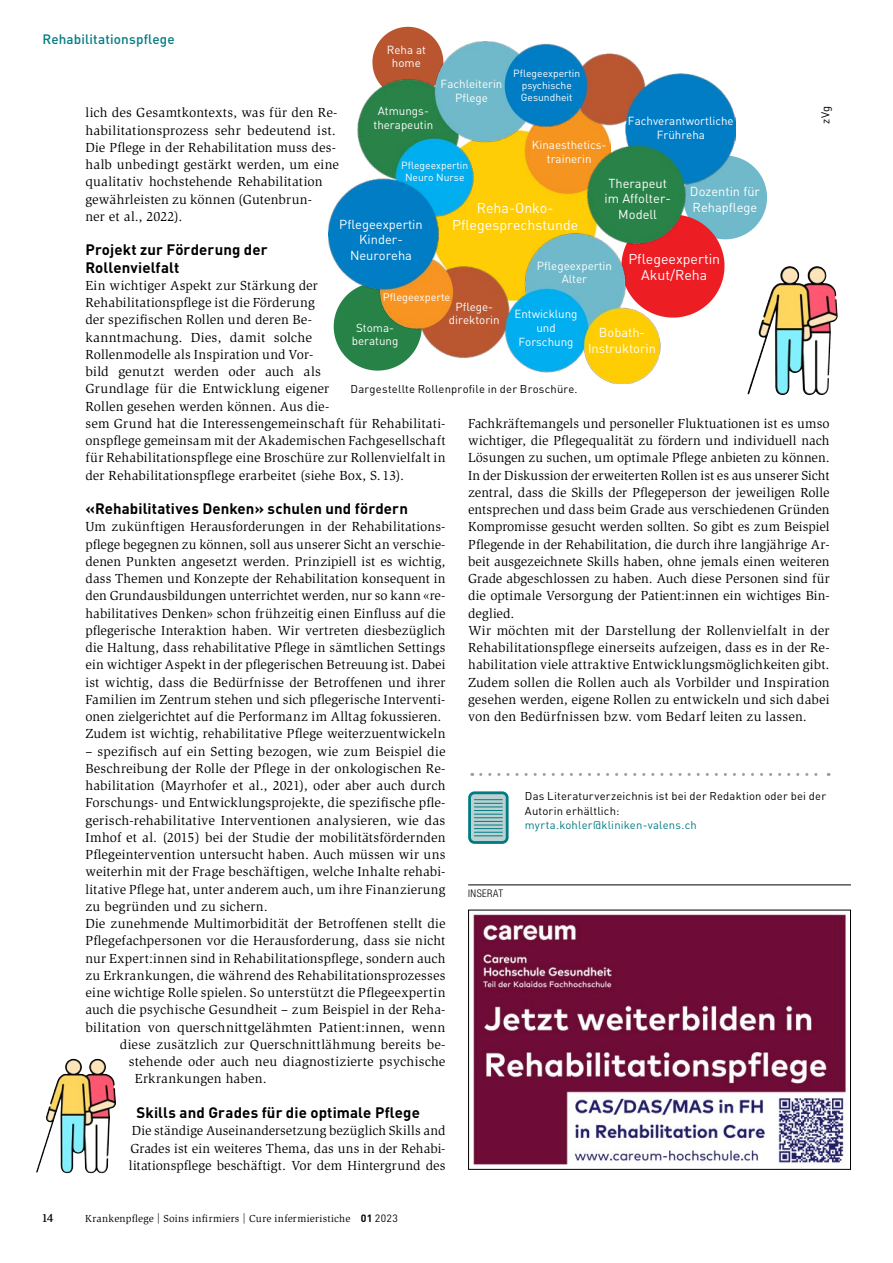
<style>
.page{position:relative;width:893px;height:1263px;background:#fff}
.page>*{position:absolute;margin:0;border:0;box-sizing:border-box;transform-origin:0 0}
.t1{font:700 15px/17.2px "DIN Pro";letter-spacing:.005em;color:#000}
.t2{font:14.1px/16.8px "DIN Pro";color:#fff;text-align:center}
.t3{font:14.1px/16.6px "DIN Pro";color:#fff;text-align:center}
.t4{font:13.5px/17.2px "Slimbach Std";letter-spacing:.01em;color:#000}
.t5{font:500 13.5px "DIN Pro";letter-spacing:.01em;color:#007b81}
.t6{font:12.9px/15.5px "DIN Pro";color:#fff;text-align:center}
.t7{font:12.9px "DIN Pro";color:#fff}
.t8{font:700 12px "Esta Pro";color:#000}
.t9{font:11.55px/13.5px "DIN Pro";color:#fff;text-align:center}
.t10{font:11.55px/13.8px "DIN Pro";color:#fff;text-align:center}
.t11{font:11.25px/14.2px "DIN Pro";letter-spacing:.02em;color:#000}
.t12{font:11.25px "DIN Pro";letter-spacing:.02em;color:#007b81}
.t13{font:10.95px "DIN Pro";letter-spacing:-.005em;color:#fff}
.t14{font:10.5px "Slimbach Std";letter-spacing:.025em;color:#000}
.t15{font:300 condensed 10.5px "Helvetica Neue LT Pro";letter-spacing:.045em;color:#000}
.t16{font:10.35px/12.1px "DIN Pro";color:#fff;text-align:center}
.s1{font-family:"DIN Pro";font-weight:700}
.s2{font-family:"DIN Pro"}
</style>
<div class="page">
<svg style="left:736px;top:157px;width:31px;height:161px"></svg>
<svg style="left:379px;top:27px;width:58px;height:14px"></svg>
<img style="left:328px;top:41px;width:408px;height:343px">
<hr style="left:468px;top:885px;width:383px;height:1px;background:#000">
<img style="left:473px;top:914px;width:373px;height:252px">
<div style="left:468px;top:910px;width:383px;height:260px;border:1px solid #000"></div>
<svg style="left:481px;top:773px;width:348px;height:3px"></svg>
<div style="left:470px;top:793px;width:37px;height:49px;background:#b9d1d2;border-radius:5px"></div>
<div style="left:468px;top:791px;width:41px;height:53px;border:3px solid #007b81;border-radius:5px"></div>
<svg style="left:474px;top:799px;width:28px;height:37px"></svg>
<img style="left:776px;top:266px;width:40px;height:19px">
<img style="left:65px;top:1059px;width:32px;height:16px">
<p class="t5" style="left:43px;top:30px;width:134px">Rehabilitationspflege</p>
<p class="t10" style="left:387px;top:42px;width:41px">Reha at home</p>
<p class="t9" style="left:441px;top:77px;width:63px">Fachleiterin<br>Pflege</p>
<p class="t16" style="left:513px;top:67px;width:68px">Pflegeexpertin psychische<br>Gesundheit</p>
<p class="t11" style="left:818px;top:124px;width:19px;rotate:-90deg">zVg</p>
<p class="t9" style="left:373px;top:104px;width:61px">Atmungs&shy;therapeutin</p>
<p class="t4" style="left:85px;top:104px;width:255px">lich des Gesamtkontexts, was für den Re&shy;habilitationsprozess sehr bedeutend ist.<br>Die Pflege in der Rehabilitation muss des&shy;halb unbedingt gestärkt werden, um eine qualitativ hochstehende Rehabilitation gewährleisten zu können (Gutenbrun-<br>ner et al., 2022).</p>
<p class="t1" style="left:85px;top:241px;width:184px">Projekt zur Förderung der<br>Rollenvielfalt</p>
<p class="t4" style="left:85px;top:277px;width:362px">Ein wichtiger Aspekt zur Stärkung der Rehabilitationspflege ist die Förderung<br>der spezifischen Rollen und deren Be-<br>kanntmachung. Dies, damit solche<br>Rollenmodelle als Inspiration und Vor-<br>bild genutzt werden oder auch als<br>Grundlage für die Entwicklung eigener<br>Rollen gesehen werden können. Aus die-<br>sem Grund hat die Interessengemeinschaft für Rehabilitati&shy;onspflege gemeinsam mit der Akademischen Fachgesellschaft für Rehabilitationspflege eine Broschüre zur Rollenvielfalt in der Rehabilitationspflege erarbeitet (siehe Box, S.13).</p>
<p class="t1" style="left:85px;top:499px;width:324px">«Rehabilitatives Denken» schulen und fördern</p>
<p class="t4" style="left:85px;top:518px;width:362px">Um zukünftigen Herausforderungen in der Rehabilitations&shy;pflege begegnen zu können, soll aus unserer Sicht an verschie&shy;denen Punkten angesetzt werden. Prinzipiell ist es wichtig, dass Themen und Konzepte der Rehabilitation konsequent in den Grundausbildungen unterrichtet werden, nur so kann «re&shy;habilitatives Denken» schon frühzeitig einen Einfluss auf die pflegerische Interaktion haben. Wir vertreten diesbezüglich die Haltung, dass rehabilitative Pflege in sämtlichen Settings ein wichtiger Aspekt in der pflegerischen Betreuung ist. Dabei ist wichtig, dass die Bedürfnisse der Betroffenen und ihrer Familien im Zentrum stehen und sich pflegerische Interventi&shy;onen zielgerichtet auf die Performanz im Alltag fokussieren.<br>Zudem ist wichtig, rehabilitative Pflege weiterzuentwickeln</p>
<p class="t4" style="left:85px;top:743px;width:362px">– spezifisch auf ein Setting bezogen, wie zum Beispiel die</p>
<p class="t4" style="left:85px;top:760px;width:362px">Beschreibung der Rolle der Pflege in der onkologischen Re-</p>
<p class="t4" style="left:85px;top:777px;width:361px">habilitation (Mayrhofer et al., 2021), oder aber auch durch</p>
<p class="t4" style="left:85px;top:794px;width:362px">Forschungs- und Entwicklungsprojekte, die spezifische pfle-</p>
<p class="t4" style="left:85px;top:812px;width:362px">gerisch-rehabilitative Interventionen analysieren, wie das</p>
<p class="t4" style="left:85px;top:829px;width:361px">Imhof et al. (2015) bei der Studie der mobilitätsfördernden</p>
<p class="t4" style="left:85px;top:846px;width:362px">Pflegeintervention untersucht haben. Auch müssen wir uns</p>
<p class="t4" style="left:85px;top:863px;width:362px">weiterhin mit der Frage beschäftigen, welche Inhalte rehabi-</p>
<p class="t4" style="left:85px;top:881px;width:362px">litative Pflege hat, unter anderem auch, um ihre Finanzierung</p>
<p class="t4" style="left:85px;top:898px;width:184px">zu begründen und zu sichern.</p>
<p class="t4" style="left:85px;top:915px;width:362px">Die zunehmende Multimorbidität der Betroffenen stellt die</p>
<p class="t4" style="left:85px;top:932px;width:362px">Pflegefachpersonen vor die Herausforderung, dass sie nicht</p>
<p class="t4" style="left:85px;top:950px;width:362px">nur Expert:innen sind in Rehabilitationspflege, sondern auch</p>
<p class="t4" style="left:85px;top:967px;width:362px">zu Erkrankungen, die während des Rehabilitationsprozesses</p>
<p class="t4" style="left:85px;top:984px;width:362px">eine wichtige Rolle spielen. So unterstützt die Pflegeexpertin</p>
<p class="t4" style="left:85px;top:1001px;width:362px">auch die psychische Gesundheit – zum Beispiel in der Reha-</p>
<p class="t4" style="left:85px;top:1019px;width:361px">bilitation von querschnittgelähmten Patient:innen, wenn</p>
<p class="t4" style="left:120px;top:1036px;width:327px">diese zusätzlich zur Querschnittlähmung bereits be-</p>
<p class="t4" style="left:129px;top:1053px;width:318px">stehende oder auch neu diagnostizierte psychische</p>
<p class="t4" style="left:135px;top:1070px;width:133px">Erkrankungen haben.</p>
<p class="t1" style="left:136px;top:1103px;width:285px">Skills and Grades für die optimale Pflege</p>
<p class="t4" style="left:129px;top:1122px;width:318px;text-align:justify">Die ständige Auseinandersetzung bezüglich Skills and Grades ist ein weiteres Thema, das uns in der Rehabi&shy;litationspflege beschäftigt. Vor dem Hintergrund des</p>
<p class="t9" style="left:628px;top:114px;width:107px">Fachverantwortliche<br>Frühreha</p>
<p class="t9" style="left:532px;top:138px;width:76px">Kinaesthetics&shy;trainerin</p>
<p class="t16" style="left:401px;top:159px;width:68px">Pflegeexpertin<br>Neuro Nurse</p>
<p class="t6" style="left:339px;top:215px;width:85px">Pflegeexpertin<br>Kinder-<br>Neuroreha</p>
<p class="t7" style="left:608px;top:175px;width:60px">Therapeut</p>
<p class="t6" style="left:604px;top:190px;width:68px">im Affolter-<br>Modell</p>
<p class="t6" style="left:690px;top:183px;width:72px;text-align:left">Dozentin für<br>Rehapflege</p>
<p class="t2" style="left:452px;top:199px;width:128px">Reha-Onko-<br>Pflegesprechstunde</p>
<p class="t3" style="left:628px;top:249px;width:93px">Pflegeexpertin<br>Akut/Reha</p>
<p class="t9" style="left:537px;top:258px;width:77px">Pflegeexpertin<br>Alter</p>
<p class="t13" style="left:383px;top:289px;width:69px">Pflegeexperte</p>
<p class="t9" style="left:449px;top:299px;width:52px">Pflege&shy;direktorin</p>
<p class="t10" style="left:514px;top:306px;width:65px">Entwicklung und<br>Forschung</p>
<p class="t9" style="left:352px;top:320px;width:48px">Stoma&shy;beratung</p>
<p class="t6" style="left:588px;top:324px;width:69px">Bobath-<br>Instruktorin</p>
<p class="t11" style="left:351px;top:382px;width:229px">Dargestellte Rollenprofile in der Broschüre.</p>
<p class="t4" style="left:468px;top:415px;width:363px">Fachkräftemangels und personeller Fluktuationen ist es umso wichtiger, die Pflegequalität zu fördern und individuell nach Lösungen zu suchen, um optimale Pflege anbieten zu können.<br>In der Diskussion der erweiterten Rollen ist es aus unserer Sicht zentral, dass die Skills der Pflegeperson der jeweiligen Rolle entsprechen und dass beim Grade aus verschiedenen Gründen Kompromisse gesucht werden sollten. So gibt es zum Beispiel Pflegende in der Rehabilitation, die durch ihre langjährige Ar&shy;beit ausgezeichnete Skills haben, ohne jemals einen weiteren Grade abgeschlossen zu haben. Auch diese Personen sind für die optimale Versorgung der Patient:innen ein wichtiges Bin&shy;deglied.<br>Wir möchten mit der Darstellung der Rollenvielfalt in der Rehabilitationspflege einerseits aufzeigen, dass es in der Re&shy;habilitation viele attraktive Entwicklungsmöglichkeiten gibt.<br>Zudem sollen die Rollen auch als Vorbilder und Inspiration gesehen werden, eigene Rollen zu entwickeln und sich dabei von den Bedürfnissen bzw. vom Bedarf leiten zu lassen.</p>
<p class="t11" style="left:525px;top:789px;width:303px">Das Literaturverzeichnis ist bei der Redaktion oder bei der<br>Autorin erhältlich:</p>
<p class="t12" style="left:525px;top:817px;width:173px">myrta.kohler@kliniken-valens.ch</p>
<p class="t15" style="left:468px;top:887px;width:36px">INSERAT</p>
<p class="t8" style="left:43px;top:1209px;width:12px">14</p>
<p class="t14" style="left:85px;top:1212px;width:314px">Krankenpflege | Soins infirmiers | Cure infermieristiche <span class="s1">01</span> <span class="s2">2023</span></p>
</div>
